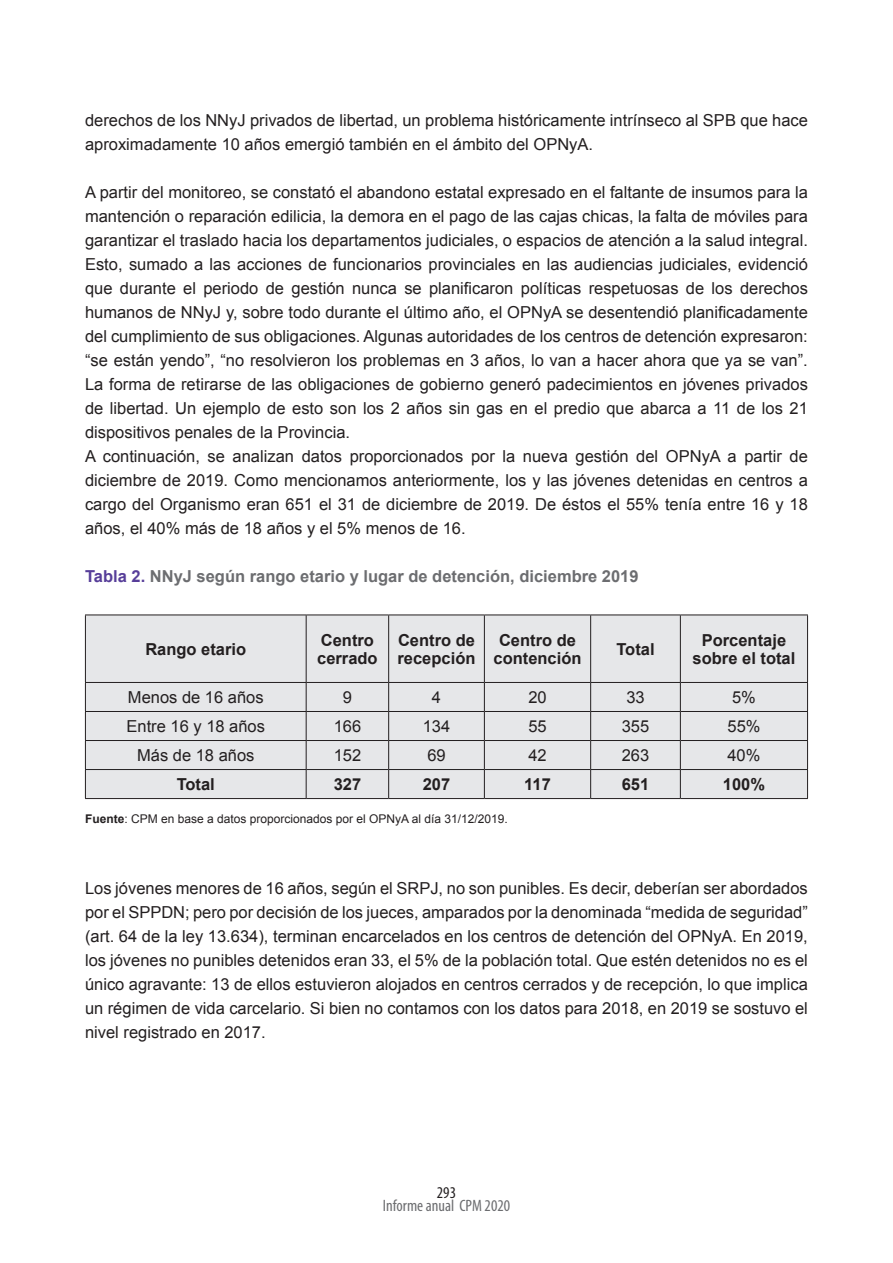
<style>
.page{position:relative;width:893px;height:1263px;background:#fff}
.page>*{position:absolute;margin:0;border:0;box-sizing:border-box;transform-origin:0 0}
.t1{font:16.5px/24px "Arial";color:#231f20}
.t2{font:700 16.5px/18.1px "Arial";color:#231f20}
.t3{font:700 16.5px "Arial";color:#6c6d70}
.t4{font:condensed 16.5px "Myriad Pro";color:#6c6d70}
.t5{font:condensed 16.5px "Myriad Pro";color:#231f20}
.t6{font:12px "Arial";color:#231f20}
.s1{color:#573e99}
.s2{font-weight:700}
</style>
<div class="page">
<div style="left:86px;top:616px;width:721px;height:182px;background:#e6e7e9"></div>
<hr style="left:85px;top:615px;width:221px;height:1px;background:#231f20">
<hr style="left:306px;top:615px;width:83px;height:1px;background:#231f20">
<hr style="left:389px;top:615px;width:95px;height:1px;background:#231f20">
<hr style="left:484px;top:615px;width:107px;height:1px;background:#231f20">
<hr style="left:591px;top:615px;width:89px;height:1px;background:#231f20">
<hr style="left:680px;top:615px;width:128px;height:1px;background:#231f20">
<hr style="left:85px;top:682px;width:221px;height:1px;background:#231f20">
<hr style="left:306px;top:682px;width:83px;height:1px;background:#231f20">
<hr style="left:389px;top:682px;width:95px;height:1px;background:#231f20">
<hr style="left:484px;top:682px;width:107px;height:1px;background:#231f20">
<hr style="left:591px;top:682px;width:89px;height:1px;background:#231f20">
<hr style="left:680px;top:682px;width:128px;height:1px;background:#231f20">
<hr style="left:85px;top:711px;width:221px;height:1px;background:#231f20">
<hr style="left:306px;top:711px;width:83px;height:1px;background:#231f20">
<hr style="left:389px;top:711px;width:95px;height:1px;background:#231f20">
<hr style="left:484px;top:711px;width:107px;height:1px;background:#231f20">
<hr style="left:591px;top:711px;width:89px;height:1px;background:#231f20">
<hr style="left:680px;top:711px;width:128px;height:1px;background:#231f20">
<hr style="left:85px;top:740px;width:221px;height:1px;background:#231f20">
<hr style="left:306px;top:740px;width:83px;height:1px;background:#231f20">
<hr style="left:389px;top:740px;width:95px;height:1px;background:#231f20">
<hr style="left:484px;top:740px;width:107px;height:1px;background:#231f20">
<hr style="left:591px;top:740px;width:89px;height:1px;background:#231f20">
<hr style="left:680px;top:740px;width:128px;height:1px;background:#231f20">
<hr style="left:85px;top:769px;width:221px;height:1px;background:#231f20">
<hr style="left:306px;top:769px;width:83px;height:1px;background:#231f20">
<hr style="left:389px;top:769px;width:95px;height:1px;background:#231f20">
<hr style="left:484px;top:769px;width:107px;height:1px;background:#231f20">
<hr style="left:591px;top:769px;width:89px;height:1px;background:#231f20">
<hr style="left:680px;top:769px;width:128px;height:1px;background:#231f20">
<hr style="left:85px;top:798px;width:221px;height:1px;background:#231f20">
<hr style="left:306px;top:798px;width:83px;height:1px;background:#231f20">
<hr style="left:389px;top:798px;width:95px;height:1px;background:#231f20">
<hr style="left:484px;top:798px;width:107px;height:1px;background:#231f20">
<hr style="left:591px;top:798px;width:89px;height:1px;background:#231f20">
<hr style="left:680px;top:798px;width:128px;height:1px;background:#231f20">
<hr style="left:85px;top:615px;width:1px;height:67px;background:#231f20">
<svg style="left:85px;top:683px;width:1px;height:115px"></svg>
<hr style="left:306px;top:615px;width:1px;height:67px;background:#231f20">
<hr style="left:388px;top:615px;width:1px;height:67px;background:#231f20">
<hr style="left:484px;top:615px;width:1px;height:67px;background:#231f20">
<hr style="left:590px;top:615px;width:1px;height:67px;background:#231f20">
<hr style="left:680px;top:615px;width:1px;height:67px;background:#231f20">
<hr style="left:807px;top:615px;width:1px;height:67px;background:#231f20">
<svg style="left:306px;top:683px;width:1px;height:115px"></svg>
<svg style="left:388px;top:683px;width:1px;height:115px"></svg>
<svg style="left:484px;top:683px;width:1px;height:115px"></svg>
<svg style="left:590px;top:683px;width:1px;height:115px"></svg>
<svg style="left:680px;top:683px;width:1px;height:115px"></svg>
<svg style="left:807px;top:683px;width:1px;height:115px"></svg>
<p class="t1" style="left:85px;top:108px;width:724px">derechos de los NNyJ privados de libertad, un problema históricamente intrínseco al SPB que hace aproximadamente 10 años emergió también en el ámbito del OPNyA.</p>
<p class="t1" style="left:85px;top:180px;width:724px">A partir del monitoreo, se constató el abandono estatal expresado en el faltante de insumos para la mantención o reparación edilicia, la demora en el pago de las cajas chicas, la falta de móviles para garantizar el traslado hacia los departamentos judiciales, o espacios de atención a la salud integral.<br>Esto, sumado a las acciones de funcionarios provinciales en las audiencias judiciales, evidenció que durante el periodo de gestión nunca se planificaron políticas respetuosas de los derechos humanos de NNyJ y, sobre todo durante el último año, el OPNyA se desentendió planificadamente del cumplimiento de sus obligaciones. Algunas autoridades de los centros de detención expresaron: “se están yendo”, “no resolvieron los problemas en 3 años, lo van a hacer ahora que ya se van”.<br>La forma de retirarse de las obligaciones de gobierno generó padecimientos en jóvenes privados de libertad. Un ejemplo de esto son los 2 años sin gas en el predio que abarca a 11 de los 21 dispositivos penales de la Provincia.<br>A continuación, se analizan datos proporcionados por la nueva gestión del OPNyA a partir de diciembre de 2019. Como mencionamos anteriormente, los y las jóvenes detenidas en centros a cargo del Organismo eran 651 el 31 de diciembre de 2019. De éstos el 55% tenía entre 16 y 18 años, el 40% más de 18 años y el 5% menos de 16.</p>
<p class="t3" style="left:85px;top:565px;width:555px"><span class="s1">Tabla 2.</span> NNyJ según rango etario y lugar de detención, diciembre 2019</p>
<p class="t2" style="left:145px;top:640px;width:102px">Rango etario</p>
<p class="t2" style="left:317px;top:631px;width:62px">Centro cerrado</p>
<p class="t2" style="left:398px;top:631px;width:79px">Centro de recepción</p>
<p class="t2" style="left:493px;top:631px;width:90px;text-align:center">Centro de contención</p>
<p class="t2" style="left:616px;top:640px;width:40px">Total</p>
<p class="t2" style="left:693px;top:631px;width:104px;text-align:center">Porcentaje sobre el total</p>
<p class="t1" style="left:128px;top:685px;width:137px">Menos de 16 años</p>
<p class="t1" style="left:343px;top:685px;width:11px">9</p>
<p class="t1" style="left:432px;top:685px;width:11px">4</p>
<p class="t1" style="left:528px;top:685px;width:20px">20</p>
<p class="t1" style="left:626px;top:685px;width:20px">33</p>
<p class="t1" style="left:732px;top:685px;width:25px">5%</p>
<p class="t1" style="left:127px;top:714px;width:140px">Entre 16 y 18 años</p>
<p class="t1" style="left:334px;top:714px;width:29px">166</p>
<p class="t1" style="left:423px;top:714px;width:29px">134</p>
<p class="t1" style="left:528px;top:714px;width:20px">55</p>
<p class="t1" style="left:622px;top:714px;width:29px">355</p>
<p class="t1" style="left:727px;top:714px;width:35px">55%</p>
<p class="t1" style="left:137px;top:743px;width:119px">Más de 18 años</p>
<p class="t1" style="left:334px;top:743px;width:29px">152</p>
<p class="t1" style="left:427px;top:743px;width:20px">69</p>
<p class="t1" style="left:528px;top:743px;width:20px">42</p>
<p class="t1" style="left:622px;top:743px;width:29px">263</p>
<p class="t1" style="left:727px;top:743px;width:35px">40%</p>
<p class="t2" style="left:177px;top:776px;width:40px">Total</p>
<p class="t2" style="left:334px;top:776px;width:29px">327</p>
<p class="t2" style="left:423px;top:776px;width:29px">207</p>
<p class="t2" style="left:524px;top:776px;width:28px">117</p>
<p class="t2" style="left:622px;top:776px;width:29px">651</p>
<p class="t2" style="left:723px;top:776px;width:44px">100%</p>
<p class="t6" style="left:85px;top:811px;width:424px"><span class="s2">Fuente</span>: CPM en base a datos proporcionados por el OPNyA al día 31/12/2019.</p>
<p class="t1" style="left:85px;top:876px;width:724px;text-align:justify">Los jóvenes menores de 16 años, según el SRPJ, no son punibles. Es decir, deberían ser abordados por el SPPDN; pero por decisión de los jueces, amparados por la denominada “medida de seguridad” (art. 64 de la ley 13.634), terminan encarcelados en los centros de detención del OPNyA. En 2019, los jóvenes no punibles detenidos eran 33, el 5% de la población total. Que estén detenidos no es el único agravante: 13 de ellos estuvieron alojados en centros cerrados y de recepción, lo que implica un régimen de vida carcelario. Si bien no contamos con los datos para 2018, en 2019 se sostuvo el nivel registrado en 2017.</p>
<p class="t5" style="left:437px;top:1182px;width:21px">293</p>
<p class="t4" style="left:383px;top:1196px;width:129px">Informe anual CPM 2020</p>
</div>
